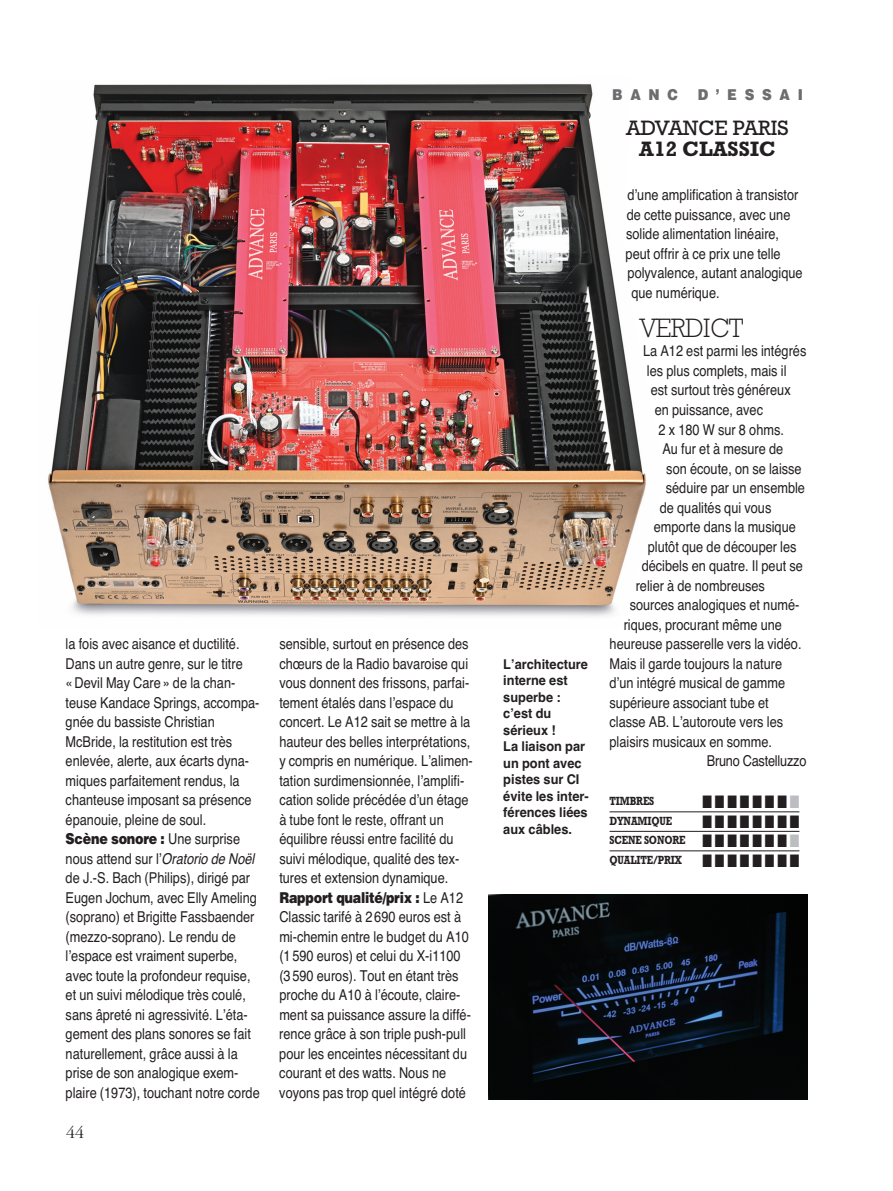
<style>
.page{position:relative;width:893px;height:1191px;background:#fff}
.page>*{position:absolute;margin:0;border:0;box-sizing:border-box;transform-origin:0 0}
.t1{font:300 27px "Rockwell";letter-spacing:-.015em;color:#231f20;scale:.95 1}
.t2{font:21.15px "Rockwell";color:#231f20}
.t3{font:700 21.15px "Rockwell";color:#231f20}
.t4{font:18px "Zapf Dingbats";color:#231f20;scale:.7 1}
.t5{font:18px "Garamond Three";color:#231f20}
.t6{font:15px/19.5px "Helvetica";color:#231f20;scale:.85 1}
.t7{font:900 15px "Helvetica";letter-spacing:.565em;color:#6c6d70;scale:.9 1}
.t8{font:700 13.5px/16.5px "Helvetica";color:#231f20;scale:.95 1}
.t9{font:700 12px/19.5px "Rockwell";letter-spacing:-.015em;color:#231f20;scale:.8 1}
.s1{font-weight:900}
.s2{font-style:italic}
.s3{color:#bcbdc0}
</style>
<div class="page">
<hr style="left:610px;top:811px;width:189px;height:1px;background:#231f20">
<hr style="left:610px;top:831px;width:189px;height:1px;background:#231f20">
<hr style="left:610px;top:850px;width:189px;height:1px;background:#231f20">
<img style="left:48px;top:84px;width:598px;height:533px">
<img style="left:489px;top:894px;width:319px;height:206px">
<p class="t6" style="left:66px;top:634px;width:230px">la fois avec aisance et ductilité.<br>Dans un autre genre, sur le titre «Devil May Care» de la chan&shy;teuse Kandace Springs, accompa&shy;gnée du bassiste Christian<br>McBride, la restitution est très enlevée, alerte, aux écarts dyna&shy;miques parfaitement rendus, la chanteuse imposant sa présence épanouie, pleine de soul.<br><span class="s1">Scène sonore :</span> Une surprise nous attend sur l’<span class="s2">Oratorio de Noël </span>de J.-S. Bach (Philips), dirigé par<br>Eugen Jochum, avec Elly Ameling (soprano) et Brigitte Fassbaender (mezzo-soprano). Le rendu de l’espace est vraiment superbe, avec toute la profondeur requise, et un suivi mélodique très coulé, sans âpreté ni agressivité. L’éta&shy;gement des plans sonores se fait naturellement, grâce aussi à la prise de son analogique exem&shy;plaire (1973), touchant notre corde</p>
<p class="t6" style="left:279px;top:634px;width:229px">sensible, surtout en présence des chœurs de la Radio bavaroise qui vous donnent des frissons, parfai&shy;tement étalés dans l’espace du concert. Le A12 sait se mettre à la hauteur des belles interprétations, y compris en numérique. L’alimen&shy;tation surdimensionnée, l’amplifi&shy;cation solide précédée d’un étage à tube font le reste, offrant un équilibre réussi entre facilité du suivi mélodique, qualité des tex&shy;tures et extension dynamique.<br><span class="s1">Rapport qualité/prix :</span> Le A12<br>Classic tarifé à 2690 euros est à mi-chemin entre le budget du A10 (1590 euros) et celui du X-i1100 (3590 euros). Tout en étant très proche du A10 à l’écoute, claire&shy;ment sa puissance assure la diffé&shy;rence grâce à son triple push-pull pour les enceintes nécessitant du courant et des watts. Nous ne voyons pas trop quel intégré doté</p>
<p class="t5" style="left:66px;top:1126px;width:19px">44</p>
<p class="t8" style="left:503px;top:655px;width:92px">L’architecture interne est superbe : c’est du sérieux !<br>La liaison par un pont avec pistes sur CI évite les inter&shy;férences liées aux câbles.</p>
<p class="t7" style="left:612px;top:86px;width:75px">BANC</p>
<p class="t7" style="left:698px;top:86px;width:118px">D’ESSAI</p>
<h2 class="t2" style="left:626px;top:121px;width:164px">ADVANCE PARIS</h2>
<h2 class="t3" style="left:639px;top:142px;width:138px">A12 CLASSIC</h2>
<p class="t6" style="left:627px;top:185px;width:203px">d’une amplification à transistor</p>
<p class="t6" style="left:627px;top:205px;width:194px">de cette puissance, avec une</p>
<p class="t6" style="left:626px;top:224px;width:182px">solide alimentation linéaire,</p>
<p class="t6" style="left:626px;top:244px;width:184px">peut offrir à ce prix une telle</p>
<p class="t6" style="left:628px;top:263px;width:207px">polyvalence, autant analogique</p>
<p class="t6" style="left:631px;top:283px;width:105px">que numérique.</p>
<h1 class="t1" style="left:640px;top:319px;width:111px">VERDICT</h1>
<p class="t6" style="left:643px;top:341px;width:194px">La A12 est parmi les intégrés</p>
<p class="t6" style="left:647px;top:361px;width:166px">les plus complets, mais il</p>
<p class="t6" style="left:651px;top:380px;width:166px">est surtout très généreux</p>
<p class="t6" style="left:655px;top:400px;width:129px">en puissance, avec</p>
<p class="t6" style="left:659px;top:419px;width:149px">2 x 180 W sur 8 ohms.</p>
<p class="t6" style="left:662px;top:439px;width:144px">Au fur et à mesure de</p>
<p class="t6" style="left:666px;top:458px;width:161px">son écoute, on se laisse</p>
<p class="t6" style="left:666px;top:478px;width:165px">séduire par un ensemble</p>
<p class="t6" style="left:660px;top:497px;width:133px">de qualités qui vous</p>
<p class="t6" style="left:654px;top:517px;width:169px">emporte dans la musique</p>
<p class="t6" style="left:648px;top:536px;width:177px">plutôt que de découper les</p>
<p class="t6" style="left:642px;top:556px;width:191px">décibels en quatre. Il peut se</p>
<p class="t6" style="left:636px;top:575px;width:154px">relier à de nombreuses</p>
<p class="t6" style="left:630px;top:595px;width:201px">sources analogiques et numé-</p>
<p class="t6" style="left:624px;top:614px;width:188px">riques, procurant même une</p>
<p class="t6" style="left:610px;top:634px;width:227px">heureuse passerelle vers la vidéo.</p>
<p class="t6" style="left:610px;top:653px;width:204px">Mais il garde toujours la nature</p>
<p class="t6" style="left:610px;top:673px;width:208px">d’un intégré musical de gamme</p>
<p class="t6" style="left:610px;top:692px;width:189px">supérieure associant tube et</p>
<p class="t6" style="left:610px;top:712px;width:206px">classe AB. L’autoroute vers les</p>
<p class="t6" style="left:610px;top:731px;width:193px">plaisirs musicaux en somme.</p>
<p class="t6" style="left:707px;top:751px;width:119px">Bruno Castelluzzo</p>
<p class="t9" style="left:610px;top:792px;width:58px">TIMBRES</p>
<p class="t4" style="left:702px;top:791px;width:140px">■■■■■■■<span class="s3">■</span></p>
<p class="t9" style="left:610px;top:812px;width:80px">DYNAMIQUE</p>
<p class="t4" style="left:702px;top:811px;width:140px">■■■■■■■■</p>
<p class="t9" style="left:610px;top:831px;width:239px">SCENE SONORE ■ ■ ■ ■ ■ ■ ■ <span class="s3">■<br></span>QUALITE/PRIX ■ ■ ■ ■ ■ ■ ■ ■</p>
</div>
